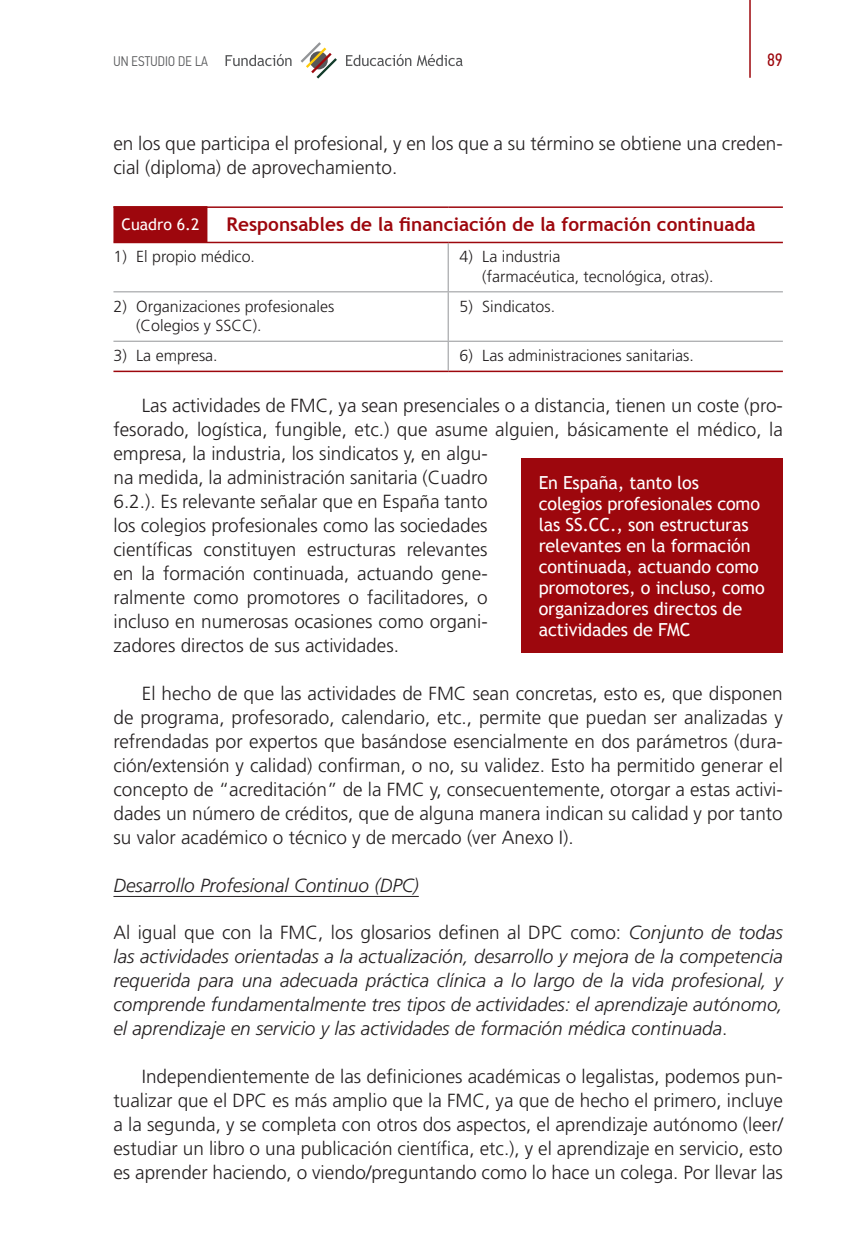
<style>
.page{position:relative;width:851px;height:1248px;background:#fff}
.page>*{position:absolute;margin:0;border:0;box-sizing:border-box;transform-origin:0 0}
.t1{font:300 19px/24px "Frutiger LT Std";color:#231f20}
.Primer_párrafo{font:italic 300 19px/24px "Frutiger LT Std";color:#231f20;text-align:justify}
.Títulos_tablas_B{font:700 19px "Trebuchet MS";color:#9d070d}
.Cajas_resaltados{font:18px/21px "Trebuchet MS";letter-spacing:-.01em;color:#fff}
.t2{font:18px "PFDIN Text Cond Pro";color:#9d070d}
.Primer_párrafo-2{font:300 16px/19.2px "Frutiger LT Std";color:#231f20}
.Títulos_tablas_B-2{font:16px "Trebuchet MS";color:#fff}
.t3{font:300 14px "PFDIN Text Cond Pro";letter-spacing:.01em;color:#57585a}
.s1{font-style:normal}
</style>
<div class="page">
<svg style="left:225px;top:54px;width:66px;height:12px"></svg>
<svg style="left:346px;top:54px;width:65px;height:12px"></svg>
<svg style="left:417px;top:54px;width:45px;height:12px"></svg>
<svg style="left:301px;top:42px;width:36px;height:37px"></svg>
<hr style="left:749px;top:0;width:1px;height:78px;background:#9d070d">
<hr style="left:113px;top:895px;width:306px;height:1px;background:#231f20">
<hr style="left:113px;top:206px;width:335px;height:2px;background:#9d070d">
<hr style="left:448px;top:206px;width:334px;height:2px;background:#9d070d">
<hr style="left:113px;top:242px;width:335px;height:1px;background:#9d070d">
<hr style="left:448px;top:242px;width:334px;height:1px;background:#9d070d">
<hr style="left:113px;top:370px;width:335px;height:2px;background:#9d070d">
<hr style="left:448px;top:370px;width:334px;height:2px;background:#9d070d">
<hr style="left:447px;top:243px;width:1px;height:48px;background:#939598">
<hr style="left:113px;top:291px;width:335px;height:1px;background:#939598">
<hr style="left:448px;top:291px;width:334px;height:1px;background:#939598">
<hr style="left:447px;top:292px;width:1px;height:49px;background:#939598">
<hr style="left:113px;top:341px;width:335px;height:1px;background:#939598">
<hr style="left:448px;top:341px;width:334px;height:1px;background:#939598">
<svg style="left:447px;top:342px;width:1px;height:28px"></svg>
<div style="left:113px;top:206px;width:94px;height:36px;background:#9d070d"></div>
<div style="left:521px;top:458px;width:261px;height:195px;background:#9d070d"></div>
<p class="t3" style="left:113px;top:53px;width:96px">UN ESTUDIO DE LA</p>
<p class="t2" style="left:767px;top:49px;width:17px">89</p>
<p class="t1" style="left:113px;top:132px;width:670px">en los que participa el profesional, y en los que a su término se obtiene una creden&shy;cial (diploma) de aprovechamiento.</p>
<p class="Títulos_tablas_B-2" style="left:121px;top:214px;width:79px">Cuadro 6.2</p>
<p class="Títulos_tablas_B" style="left:226px;top:212px;width:530px">Responsables de la financiación de la formación continuada</p>
<p class="Primer_párrafo-2" style="left:113px;top:247px;width:143px">1) El propio médico.</p>
<p class="Primer_párrafo-2" style="left:482px;top:247px;width:233px;text-indent:-23px">4) La industria<br>(farmacéutica, tecnológica, otras).</p>
<p class="Primer_párrafo-2" style="left:136px;top:297px;width:199px;text-indent:-23px">2) Organizaciones profesionales (Colegios y SSCC).</p>
<p class="Primer_párrafo-2" style="left:459px;top:297px;width:97px">5) Sindicatos.</p>
<p class="Primer_párrafo-2" style="left:113px;top:346px;width:106px">3) La empresa.</p>
<p class="Primer_párrafo-2" style="left:459px;top:346px;width:236px">6) Las administraciones sanitarias.</p>
<p class="t1" style="left:113px;top:394px;width:671px;text-indent:28px">Las actividades de FMC, ya sean presenciales o a distancia, tienen un coste (pro&shy;fesorado, logística, fungible, etc.) que asume alguien, básicamente el médico, la empresa, la industria, los sindicatos y, en algu-<br>na medida, la administración sanitaria (Cuadro<br>6.2.). Es relevante señalar que en España tanto<br>los colegios profesionales como las sociedades<br>científicas constituyen estructuras relevantes<br>en la formación continuada, actuando gene-<br>ralmente como promotores o facilitadores, o<br>incluso en numerosas ocasiones como organi-<br>zadores directos de sus actividades.</p>
<p class="t1" style="left:113px;top:682px;width:670px;text-align:justify;text-indent:28px">El hecho de que las actividades de FMC sean concretas, esto es, que disponen de programa, profesorado, calendario, etc., permite que puedan ser analizadas y refrendadas por expertos que basándose esencialmente en dos parámetros (dura&shy;ción/extensión y calidad) confirman, o no, su validez. Esto ha permitido generar el concepto de “acreditación” de la FMC y, consecuentemente, otorgar a estas activi&shy;dades un número de créditos, que de alguna manera indican su calidad y por tanto su valor académico o técnico y de mercado (ver Anexo I).</p>
<p class="Primer_párrafo" style="left:113px;top:874px;width:307px">Desarrollo Profesional Continuo (DPC)</p>
<p class="Primer_párrafo" style="left:113px;top:920px;width:671px"><span class="s1">Al igual que con la FMC, los glosarios definen al DPC como:</span> Conjunto de todas las actividades orientadas a la actualización, desarrollo y mejora de la competencia requerida para una adecuada práctica clínica a lo largo de la vida profesional, y comprende fundamentalmente tres tipos de actividades: el aprendizaje autónomo, el aprendizaje en servicio y las actividades de formación médica continuada<span class="s1">.</span></p>
<p class="t1" style="left:113px;top:1064px;width:671px;text-align:justify;text-indent:28px">Independientemente de las definiciones académicas o legalistas, podemos pun&shy;tualizar que el DPC es más amplio que la FMC, ya que de hecho el primero, incluye a la segunda, y se completa con otros dos aspectos, el aprendizaje autónomo (leer/ estudiar un libro o una publicación científica, etc.), y el aprendizaje en servicio, esto es aprender haciendo, o viendo/preguntando como lo hace un colega. Por llevar las</p>
<p class="Cajas_resaltados" style="left:538px;top:472px;width:227px">En España, tanto los colegios profesionales como las SS.CC., son estructuras relevantes en la formación continuada, actuando como promotores, o incluso, como organizadores directos de actividades de FMC</p>
</div>
